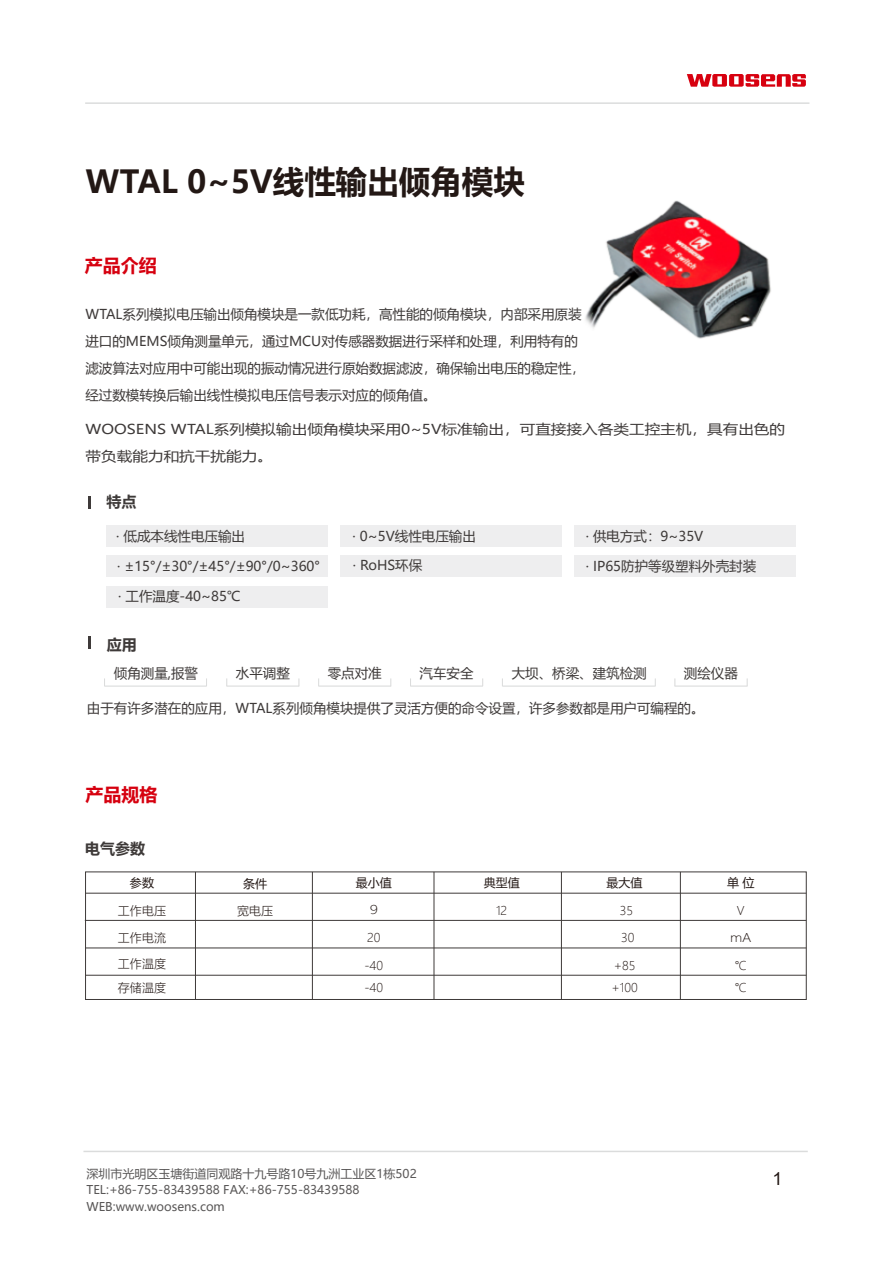
<style>
.page{position:relative;width:893px;height:1263px;background:#fff}
.page>*{position:absolute;margin:0;border:0;box-sizing:border-box;transform-origin:0 0}
.t1{font:700 31.5px "Microsoft Ya Hei";color:#231815}
.t2{font:700 18px "Microsoft Ya Hei";color:#d6000f}
.t3{font:18px "Arial";color:#231815}
.t4{font:700 15px "Microsoft Ya Hei";color:#3e3a39}
.t5{font:13.5px/27px "Microsoft Ya Hei";color:#3e3a39}
.t6{font:13.5px/27px "Microsoft Ya Hei";color:#3e3a39;scale:1.16 1}
.t7{font:12px/16px "Microsoft Ya Hei";color:#595757}
.t8{font:300 12px/22.5px "Microsoft Ya Hei";color:#231815}
.t9{font:12px "Microsoft Ya Hei";color:#231815}
.t10{font:300 12px "Microsoft Ya Hei";color:#231815;scale:1.14 1}
.t11{font:300 12px "Microsoft Ya Hei";color:#231815;scale:1.24 1}
</style>
<div class="page">
<div style="left:107px;top:526px;width:221px;height:21px;background:#eeeeef"></div>
<div style="left:340px;top:526px;width:221px;height:21px;background:#eeeeef"></div>
<div style="left:574px;top:526px;width:222px;height:21px;background:#eeeeef"></div>
<div style="left:107px;top:556px;width:221px;height:21px;background:#eeeeef"></div>
<div style="left:340px;top:556px;width:221px;height:21px;background:#eeeeef"></div>
<div style="left:574px;top:556px;width:222px;height:21px;background:#eeeeef"></div>
<svg style="left:88px;top:497px;width:3px;height:12px"></svg>
<div style="left:107px;top:586px;width:221px;height:21px;background:#eeeeef"></div>
<svg style="left:88px;top:636px;width:3px;height:13px"></svg>
<div style="left:85px;top:872px;width:721px;height:128px;border:1px solid #3e3a39"></div>
<hr style="left:86px;top:893px;width:720px;height:1px;background:#3e3a39">
<hr style="left:85px;top:920px;width:721px;height:1px;background:#3e3a39">
<hr style="left:86px;top:948px;width:720px;height:1px;background:#3e3a39">
<hr style="left:86px;top:975px;width:720px;height:1px;background:#3e3a39">
<hr style="left:195px;top:872px;width:1px;height:127px;background:#3e3a39">
<hr style="left:312px;top:872px;width:1px;height:127px;background:#3e3a39">
<hr style="left:434px;top:872px;width:1px;height:127px;background:#3e3a39">
<hr style="left:561px;top:872px;width:1px;height:127px;background:#3e3a39">
<hr style="left:680px;top:872px;width:1px;height:127px;background:#3e3a39">
<hr style="left:502px;top:686px;width:153px;height:1px;background:#dbdcdc">
<hr style="left:227px;top:686px;width:72px;height:1px;background:#dbdcdc">
<hr style="left:318px;top:686px;width:73px;height:1px;background:#dbdcdc">
<hr style="left:410px;top:686px;width:73px;height:1px;background:#dbdcdc">
<hr style="left:675px;top:686px;width:72px;height:1px;background:#dbdcdc">
<svg style="left:687px;top:74px;width:119px;height:13px"></svg>
<hr style="left:85px;top:102px;width:724px;height:2px;background:#dbdcdc">
<hr style="left:83px;top:1151px;width:725px;height:1px;background:#dbdcdc">
<hr style="left:105px;top:686px;width:102px;height:1px;background:#dbdcdc">
<img style="left:585px;top:200px;width:186px;height:139px">
<h1 class="t1" style="left:85px;top:159px;width:441px">WTAL 0~5V线性输出倾角模块</h1>
<h2 class="t2" style="left:85px;top:252px;width:73px">产品介绍</h2>
<p class="t5" style="left:85px;top:300px;width:501px">WTAL系列模拟电压输出倾角模块是一款低功耗，高性能的倾角模块，内部采用原装进口的MEMS倾角测量单元，通过MCU对传感器数据进行采样和处理，利用特有的滤波算法对应用中可能出现的振动情况进行原始数据滤波，确保输出电压的稳定性，经过数模转换后输出线性模拟电压信号表示对应的倾角值。</p>
<p class="t6" style="left:86px;top:415px;width:605px">WOOSENS WTAL系列模拟输出倾角模块采用0~5V标准输出，可直接接入各类工控主机，具有出色的带负载能力和抗干扰能力。</p>
<p class="t4" style="left:107px;top:491px;width:31px">特点</p>
<p class="t5" style="left:116px;top:522px;width:130px">· 低成本线性电压输出</p>
<p class="t5" style="left:586px;top:522px;width:119px">· 供电方式：9~35V</p>
<p class="t5" style="left:117px;top:552px;width:204px">· ±15°/±30°/±45°/±90°/0~360°</p>
<p class="t5" style="left:353px;top:522px;width:125px">· 0~5V线性电压输出</p>
<p class="t5" style="left:353px;top:551px;width:71px">· RoHS环保</p>
<p class="t5" style="left:586px;top:552px;width:172px">· IP65防护等级塑料外壳封装</p>
<p class="t5" style="left:118px;top:582px;width:124px">· 工作温度-40~85℃</p>
<p class="t4" style="left:107px;top:634px;width:31px">应用</p>
<p class="t5" style="left:114px;top:659px;width:86px">倾角测量,报警</p>
<p class="t5" style="left:236px;top:659px;width:55px">水平调整</p>
<p class="t5" style="left:328px;top:659px;width:55px">零点对准</p>
<p class="t5" style="left:420px;top:659px;width:55px">汽车安全</p>
<p class="t5" style="left:512px;top:659px;width:136px">大坝、桥梁、建筑检测</p>
<p class="t5" style="left:684px;top:659px;width:55px">测绘仪器</p>
<p class="t5" style="left:87px;top:694px;width:619px">由于有许多潜在的应用，WTAL系列倾角模块提供了灵活方便的命令设置，许多参数都是用户可编程的。</p>
<h2 class="t2" style="left:86px;top:782px;width:73px">产品规格</h2>
<p class="t4" style="left:85px;top:838px;width:61px">电气参数</p>
<p class="t9" style="left:130px;top:875px;width:25px">参数</p>
<p class="t9" style="left:243px;top:876px;width:25px">条件</p>
<p class="t8" style="left:118px;top:899px;width:49px">工作电压</p>
<p class="t8" style="left:118px;top:926px;width:49px">工作电流</p>
<p class="t8" style="left:118px;top:952px;width:49px;line-height:24px">工作温度存储温度</p>
<p class="t8" style="left:237px;top:899px;width:37px">宽电压</p>
<p class="t9" style="left:356px;top:875px;width:38px">最小值</p>
<p class="t9" style="left:484px;top:875px;width:37px">典型值</p>
<p class="t9" style="left:607px;top:875px;width:37px">最大值</p>
<p class="t9" style="left:727px;top:875px;width:29px">单 位</p>
<p class="t11" style="left:370px;top:902px;width:8px">9</p>
<p class="t8" style="left:496px;top:899px;width:13px">12</p>
<p class="t8" style="left:620px;top:899px;width:15px">35</p>
<p class="t8" style="left:737px;top:899px;width:9px">V</p>
<p class="t10" style="left:730px;top:929px;width:20px">mA</p>
<p class="t8" style="left:735px;top:954px;width:13px">℃ ℃</p>
<p class="t8" style="left:367px;top:926px;width:15px">20</p>
<p class="t8" style="left:621px;top:926px;width:15px">30</p>
<p class="t8" style="left:364px;top:954px;width:20px">-40</p>
<p class="t8" style="left:614px;top:954px;width:23px">+85</p>
<p class="t8" style="left:611px;top:976px;width:28px">+100</p>
<p class="t8" style="left:364px;top:976px;width:20px">-40</p>
<p class="t7" style="left:86px;top:1166px;width:332px">深圳市光明区玉塘街道同观路十九号路10号九洲工业区1栋502<br>TEL:+86-755-83439588 FAX:+86-755-83439588<br>WEB:www.woosens.com</p>
<h2 class="t3" style="left:773px;top:1166px;width:12px">1</h2>
</div>
